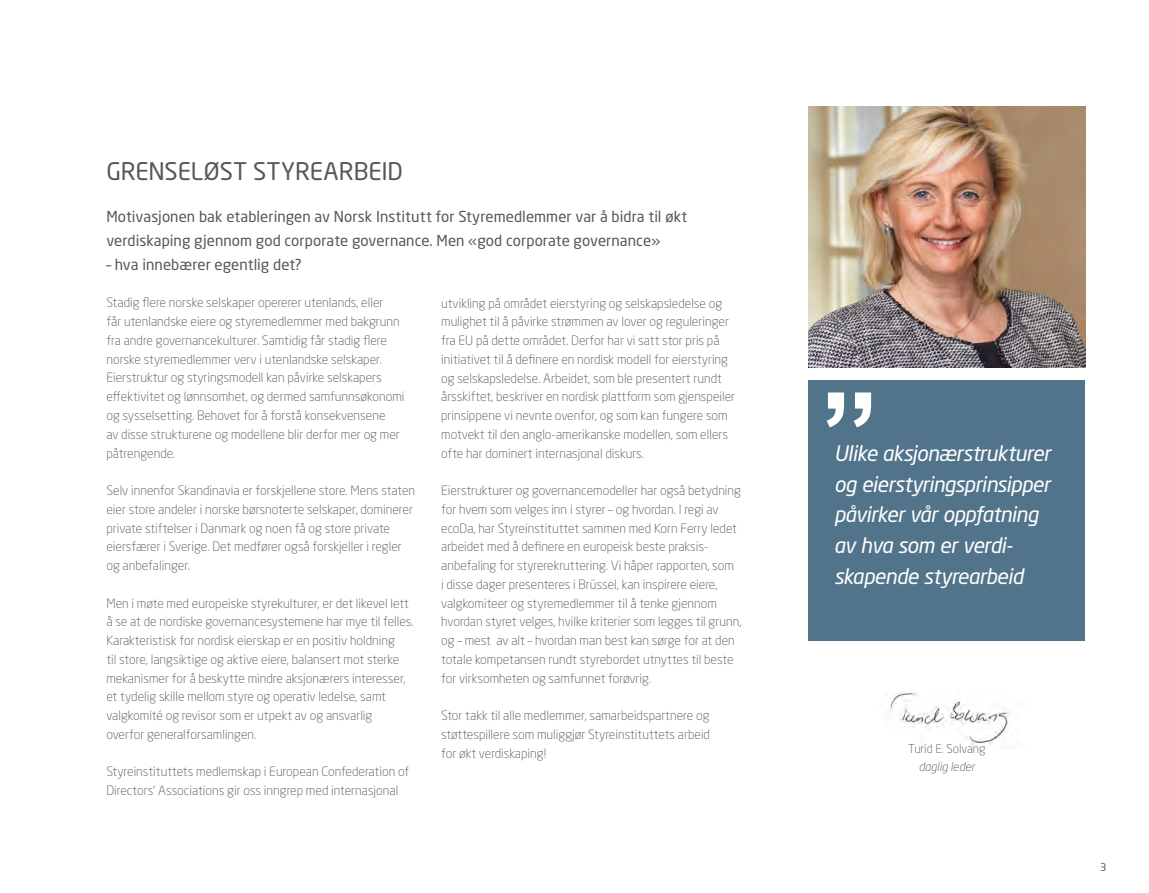
<style>
.page{position:relative;width:1149px;height:893px;background:#fff}
.page>*{position:absolute;margin:0;border:0;box-sizing:border-box;transform-origin:0 0}
.Heading_bruk{font:24px "Neo Sans Std";letter-spacing:-.005em;color:#57585a}
.brødtekst_bruk{font:italic 21px/30.8px "Neo Sans Std";letter-spacing:-.025em;color:#fff}
.Ingress_2014{font:15px/24px "Neo Sans Std";letter-spacing:.005em;color:#57585a}
.brødtekst_bruk-2{font:300 12.75px/18.8px "Neo Sans Std";color:#57585a}
.brød{font:300 12px "Neo Sans Std";color:#545759}
.brød-2{font:italic 300 12px "Neo Sans Std";color:#545759}
.billedtekst{font:10.5px "Neo Sans Std";color:#57585a}
</style>
<div class="page">
<img style="left:808px;top:106px;width:276px;height:261px">
<img style="left:889px;top:692px;width:120px;height:53px">
<div style="left:808px;top:380px;width:276px;height:261px;background:#51748b"></div>
<svg style="left:826px;top:392px;width:44px;height:35px"></svg>
<p class="Heading_bruk" style="left:106px;top:156px;width:298px">GRENSELØST STYREARBEID</p>
<p class="Ingress_2014" style="left:106px;top:204px;width:582px">Motivasjonen bak etableringen av Norsk Institutt for Styremedlemmer var å bidra til økt verdiskaping gjennom god corporate governance. Men «god corporate governance»</p>
<p class="Ingress_2014" style="left:106px;top:252px;width:197px">– hva innebærer egentlig det?</p>
<p class="brødtekst_bruk-2" style="left:106px;top:293px;width:299px">Stadig flere norske selskaper opererer utenlands, eller<br>får utenlandske eiere og styremedlemmer med bakgrunn fra andre governancekulturer. Samtidig får stadig flere norske styremedlemmer verv i utenlandske selskaper.<br>Eierstruktur og styringsmodell kan påvirke selskapers effektivitet og lønnsomhet, og dermed samfunnsøkonomi og sysselsetting. Behovet for å forstå konsekvensene<br>av disse strukturene og modellene blir derfor mer og mer påtrengende.</p>
<p class="brødtekst_bruk-2" style="left:106px;top:481px;width:310px">Selv innenfor Skandinavia er forskjellene store. Mens staten eier store andeler i norske børsnoterte selskaper, dominerer private stiftelser i Danmark og noen få og store private eiersfærer i Sverige. Det medfører også forskjeller i regler og anbefalinger.</p>
<p class="brødtekst_bruk-2" style="left:106px;top:593px;width:309px">Men i møte med europeiske styrekulturer, er det likevel lett å se at de nordiske governancesystemene har mye til felles.<br>Karakteristisk for nordisk eierskap er en positiv holdning<br>til store, langsiktige og aktive eiere, balansert mot sterke mekanismer for å beskytte mindre aksjonærers interesser, et tydelig skille mellom styre og operativ ledelse, samt valgkomité og revisor som er utpekt av og ansvarlig<br>overfor generalforsamlingen.</p>
<p class="brødtekst_bruk-2" style="left:106px;top:762px;width:304px">Styreinstituttets medlemskap i European Confederation of<br>Directors’ Associations gir oss inngrep med internasjonal</p>
<p class="brødtekst_bruk-2" style="left:441px;top:293px;width:295px">utvikling på området eierstyring og selskapsledelse og mulighet til å påvirke strømmen av lover og reguleringer fra EU på dette området. Derfor har vi satt stor pris på initiativet til å definere en nordisk modell for eierstyring og selskapsledelse. Arbeidet, som ble presentert rundt årsskiftet, beskriver en nordisk plattform som gjenspeiler prinsippene vi nevnte ovenfor, og som kan fungere som motvekt til den anglo-amerikanske modellen, som ellers ofte har dominert internasjonal diskurs.</p>
<p class="brødtekst_bruk-2" style="left:441px;top:481px;width:302px">Eierstrukturer og governancemodeller har også betydning for hvem som velges inn i styrer – og hvordan. I regi av ecoDa, har Styreinstituttet sammen med Korn Ferry ledet arbeidet med å definere en europeisk beste praksis&shy;anbefaling for styrerekruttering. Vi håper rapporten, som<br>i disse dager presenteres i Brüssel, kan inspirere eiere, valgkomiteer og styremedlemmer til å tenke gjennom hvordan styret velges, hvilke kriterier som legges til grunn, og – mest av alt – hvordan man best kan sørge for at den totale kompetansen rundt styrebordet utnyttes til beste for virksomheten og samfunnet forøvrig.</p>
<p class="brødtekst_bruk-2" style="left:441px;top:706px;width:270px;text-align:justify">Stor takk til alle medlemmer, samarbeidspartnere og støttespillere som muliggjør Styreinstituttets arbeid for økt verdiskaping!</p>
<p class="brødtekst_bruk" style="left:833px;top:437px;width:218px">Ulike aksjonærstrukturer og eierstyringsprinsipper påvirker vår oppfatning av hva som er verdi&shy;skapende styrearbeid</p>
<p class="brød" style="left:907px;top:741px;width:79px">Turid E. Solvang</p>
<p class="brød-2" style="left:918px;top:759px;width:58px">daglig leder</p>
<p class="billedtekst" style="left:1099px;top:861px;width:8px">3</p>
</div>
